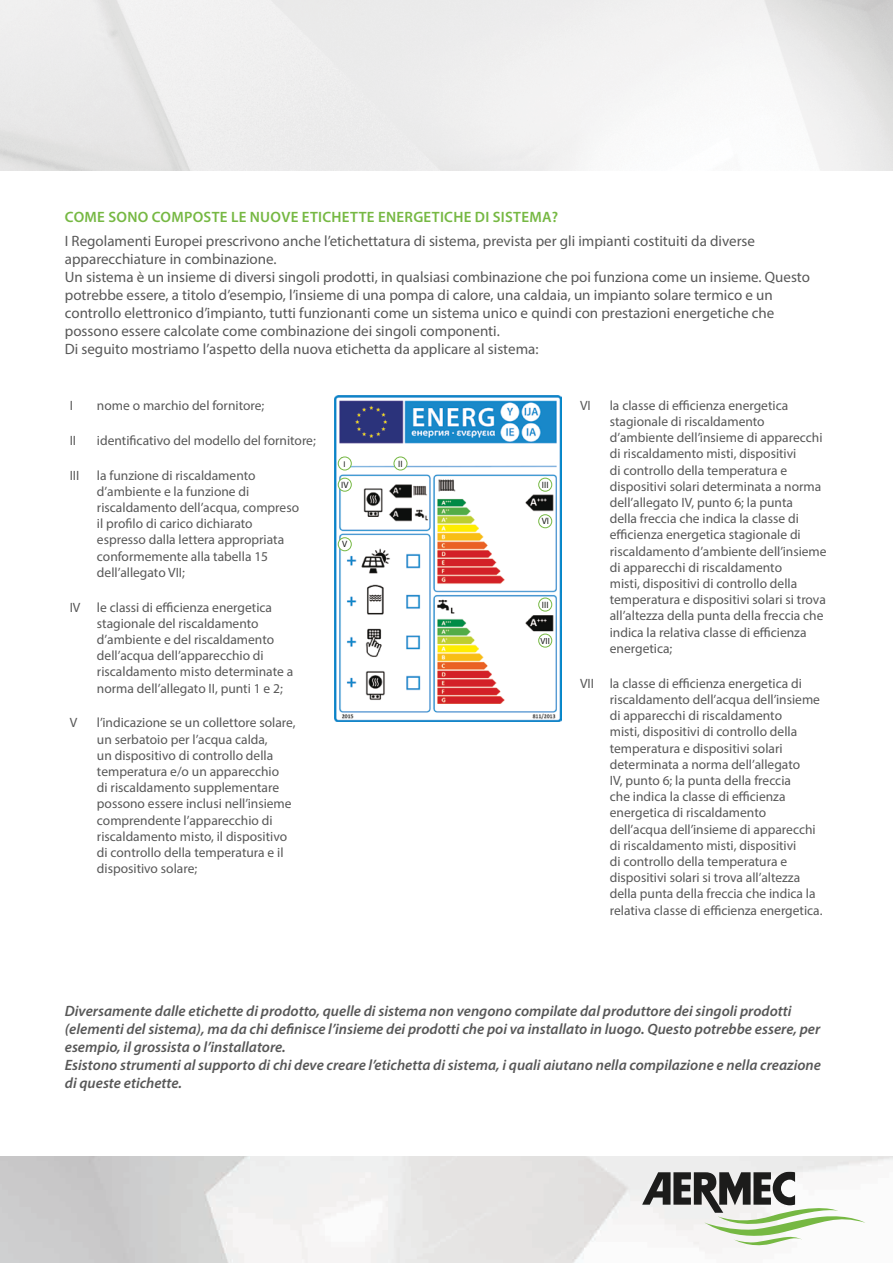
<style>
.page{position:relative;width:893px;height:1263px;background:#fff}
.page>*{position:absolute;margin:0;border:0;box-sizing:border-box;transform-origin:0 0}
.t1{font:15px/18px "Myriad Pro";color:#585858}
.t2{font:italic 600 15px/18px "Myriad Pro";color:#585858}
.t3{font:600 15px "Myriad Pro";letter-spacing:.02em;color:#76b843}
.t4{font:13.5px/16.2px "Myriad Pro";color:#585858}
.t5{font:9.15px "Myriad Pro";color:#1c1c1b}
.t6{font:8.85px "Myriad Pro";color:#1c1c1b}
.t7{font:8.4px "Myriad Pro";color:#1c1c1b}
</style>
<div class="page">
<svg style="left:642px;top:1171px;width:232px;height:78px"></svg>
<img style="left:334px;top:395px;width:227px;height:326px">
<div style="left:338px;top:457px;width:13px;height:13px;background:#fff;border-radius:50%"></div>
<div style="left:338px;top:457px;width:14px;height:13px;border:1px solid #76b843;border-radius:50%"></div>
<div style="left:394px;top:457px;width:13px;height:13px;background:#fff;border-radius:50%"></div>
<div style="left:394px;top:457px;width:13px;height:13px;border:1px solid #76b843;border-radius:50%"></div>
<div style="left:539px;top:478px;width:13px;height:13px;background:#fff;border-radius:50%"></div>
<div style="left:538px;top:478px;width:14px;height:14px;border:1px solid #76b843;border-radius:50%"></div>
<div style="left:539px;top:598px;width:13px;height:13px;background:#fff;border-radius:50%"></div>
<div style="left:538px;top:598px;width:14px;height:13px;border:1px solid #76b843;border-radius:50%"></div>
<div style="left:338px;top:478px;width:13px;height:13px;background:#fff;border-radius:50%"></div>
<div style="left:338px;top:478px;width:14px;height:14px;border:1px solid #76b843;border-radius:50%"></div>
<div style="left:338px;top:538px;width:13px;height:13px;background:#fff;border-radius:50%"></div>
<div style="left:338px;top:537px;width:14px;height:14px;border:1px solid #76b843;border-radius:50%"></div>
<div style="left:539px;top:515px;width:13px;height:13px;background:#fff;border-radius:50%"></div>
<div style="left:538px;top:514px;width:14px;height:14px;border:1px solid #76b843;border-radius:50%"></div>
<div style="left:539px;top:634px;width:13px;height:13px;background:#fff;border-radius:50%"></div>
<div style="left:538px;top:634px;width:14px;height:13px;border:1px solid #76b843;border-radius:50%"></div>
<p class="t3" style="left:65px;top:207px;width:495px">COME SONO COMPOSTE LE NUOVE ETICHETTE ENERGETICHE DI SISTEMA?</p>
<p class="t1" style="left:65px;top:231px;width:747px">I Regolamenti Europei prescrivono anche l’etichettatura di sistema, prevista per gli impianti costituiti da diverse apparecchiature in combinazione.<br>Un sistema è un insieme di diversi singoli prodotti, in qualsiasi combinazione che poi funziona come un insieme. Questo potrebbe essere, a titolo d’esempio, l’insieme di una pompa di calore, una caldaia, un impianto solare termico e un controllo elettronico d’impianto, tutti funzionanti come un sistema unico e quindi con prestazioni energetiche che possono essere calcolate come combinazione dei singoli componenti.<br>Di seguito mostriamo l’aspetto della nuova etichetta da applicare al sistema:</p>
<p class="t4" style="left:70px;top:397px;width:5px">I</p>
<p class="t4" style="left:97px;top:397px;width:169px">nome o marchio del fornitore;</p>
<p class="t4" style="left:70px;top:432px;width:8px">II</p>
<p class="t4" style="left:97px;top:432px;width:220px">identificativo del modello del fornitore;</p>
<p class="t4" style="left:70px;top:467px;width:11px">III</p>
<p class="t4" style="left:97px;top:467px;width:204px">la funzione di riscaldamento d’ambiente e la funzione di riscaldamento dell’acqua, compreso il profilo di carico dichiarato espresso dalla lettera appropriata conformemente alla tabella 15 dell’allegato VII;</p>
<p class="t4" style="left:97px;top:599px;width:198px;text-indent:-27px">IV le classi di efficienza energetica stagionale del riscaldamento d’ambiente e del riscaldamento dell’acqua dell’apparecchio di riscaldamento misto determinate a norma dell’allegato II, punti 1 e 2;</p>
<p class="t4" style="left:70px;top:714px;width:9px">V</p>
<p class="t4" style="left:97px;top:714px;width:200px">l’indicazione se un collettore solare, un serbatoio per l’acqua calda,<br>un dispositivo di controllo della temperatura e/o un apparecchio<br>di riscaldamento supplementare possono essere inclusi nell’insieme comprendente l’apparecchio di riscaldamento misto, il dispositivo di controllo della temperatura e il dispositivo solare;</p>
<p class="t7" style="left:344px;top:459px;width:4px">I</p>
<p class="t5" style="left:398px;top:458px;width:6px">II</p>
<p class="t5" style="left:341px;top:479px;width:9px">IV</p>
<p class="t5" style="left:342px;top:539px;width:7px">V</p>
<p class="t5" style="left:542px;top:479px;width:8px">III</p>
<p class="t5" style="left:542px;top:516px;width:9px">VI</p>
<p class="t5" style="left:542px;top:599px;width:8px">III</p>
<p class="t6" style="left:541px;top:635px;width:11px">VII</p>
<p class="t4" style="left:580px;top:397px;width:12px">VI</p>
<p class="t4" style="left:610px;top:397px;width:218px">la classe di efficienza energetica stagionale di riscaldamento d’ambiente dell’insieme di apparecchi di riscaldamento misti, dispositivi<br>di controllo della temperatura e dispositivi solari determinata a norma dell’allegato IV, punto 6; la punta<br>della freccia che indica la classe di efficienza energetica stagionale di riscaldamento d’ambiente dell’insieme di apparecchi di riscaldamento<br>misti, dispositivi di controllo della temperatura e dispositivi solari si trova all’altezza della punta della freccia che indica la relativa classe di efficienza energetica;</p>
<p class="t4" style="left:610px;top:675px;width:214px;text-indent:-30px">VII la classe di efficienza energetica di riscaldamento dell’acqua dell’insieme di apparecchi di riscaldamento<br>misti, dispositivi di controllo della temperatura e dispositivi solari determinata a norma dell’allegato<br>IV, punto 6; la punta della freccia<br>che indica la classe di efficienza energetica di riscaldamento dell’acqua dell’insieme di apparecchi di riscaldamento misti, dispositivi<br>di controllo della temperatura e dispositivi solari si trova all’altezza della punta della freccia che indica la relativa classe di efficienza energetica.</p>
<p class="t2" style="left:65px;top:1002px;width:758px">Diversamente dalle etichette di prodotto, quelle di sistema non vengono compilate dal produttore dei singoli prodotti (elementi del sistema), ma da chi definisce l’insieme dei prodotti che poi va installato in luogo. Questo potrebbe essere, per esempio, il grossista o l’installatore.<br>Esistono strumenti al supporto di chi deve creare l’etichetta di sistema, i quali aiutano nella compilazione e nella creazione di queste etichette.</p>
</div>
